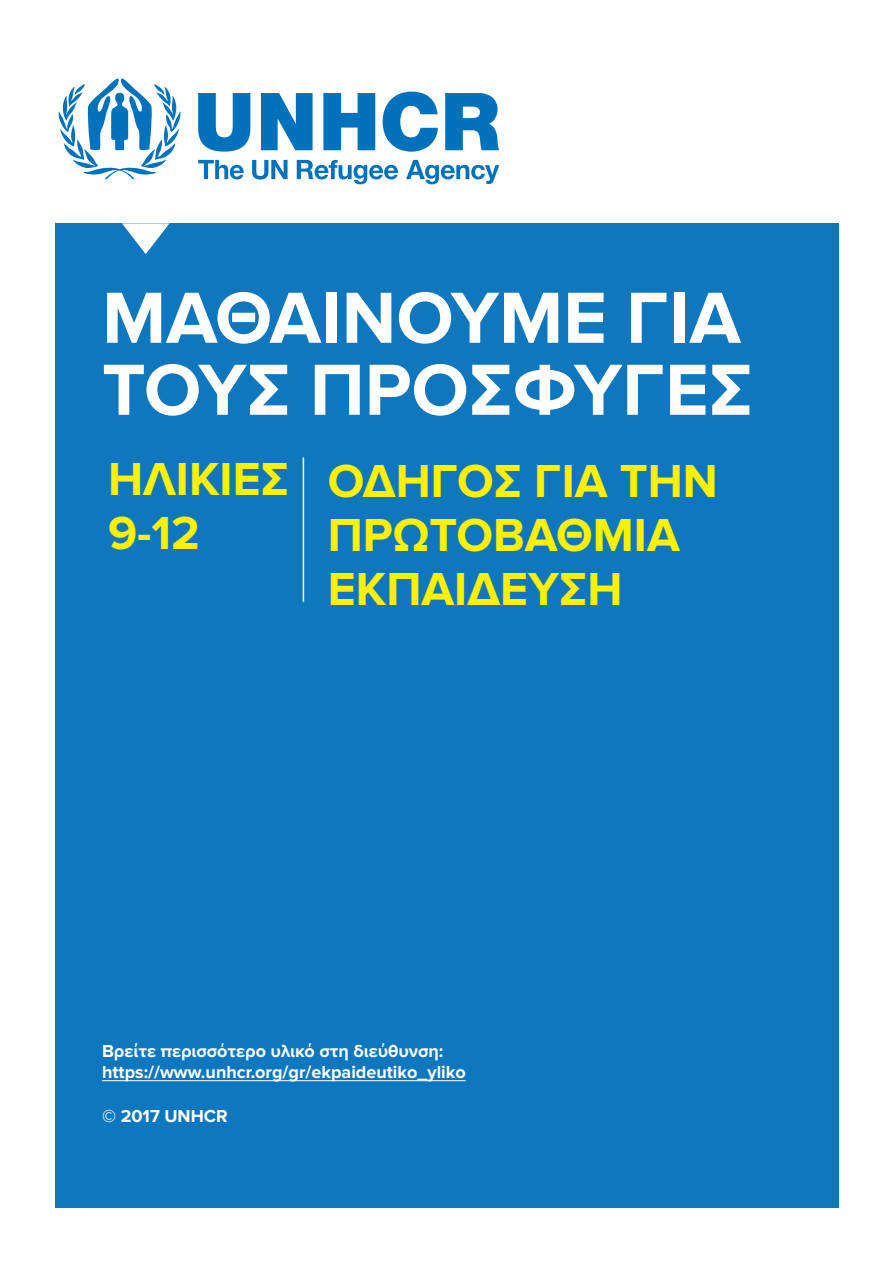
<style>
.page{position:relative;width:893px;height:1263px;background:#fff}
.page>*{position:absolute;margin:0;border:0;box-sizing:border-box;transform-origin:0 0}
.t1{font:700 75px/72px "Proxima Nova";color:#fff}
.t2{font:700 48px/54px "Proxima Nova";color:#fff101}
.t3{font:700 18px/21.6px "Proxima Nova";color:#fff}
</style>
<div class="page">
<div style="left:55px;top:223px;width:783px;height:985px;background:#0f77bd"></div>
<svg style="left:122px;top:223px;width:48px;height:31px"></svg>
<hr style="left:303px;top:457px;width:1px;height:145px;background:#fff">
<hr style="left:102px;top:1080px;width:364px;height:1px;background:#fff">
<svg style="left:58px;top:78px;width:123px;height:101px"></svg>
<svg style="left:198px;top:93px;width:52px;height:59px"></svg>
<svg style="left:261px;top:93px;width:52px;height:57px"></svg>
<svg style="left:323px;top:93px;width:52px;height:57px"></svg>
<svg style="left:383px;top:92px;width:55px;height:60px"></svg>
<svg style="left:445px;top:93px;width:54px;height:57px"></svg>
<svg style="left:198px;top:160px;width:46px;height:19px"></svg>
<svg style="left:252px;top:160px;width:36px;height:20px"></svg>
<svg style="left:297px;top:160px;width:101px;height:24px"></svg>
<svg style="left:406px;top:160px;width:93px;height:24px"></svg>
<h1 class="t1" style="left:102px;top:283px;width:652px">ΜΑΘΑΙΝΟΥΜΕ ΓΙΑ<br>ΤΟΥΣ ΠΡΟΣΦΥΓΕΣ</h1>
<h2 class="t2" style="left:108px;top:453px;width:182px">ΗΛΙΚΙΕΣ<br>9-12</h2>
<h2 class="t2" style="left:328px;top:455px;width:392px">ΟΔΗΓΟΣ ΓΙΑ ΤΗΝ<br>ΠΡΩΤΟΒΑΘΜΙΑ<br>ΕΚΠΑΙΔΕΥΣΗ</h2>
<p class="t3" style="left:102px;top:1040px;width:365px">Βρείτε περισσότερο υλικό στη διεύθυνση: https://www.unhcr.org/gr/ekpaideutiko_yliko</p>
<p class="t3" style="left:102px;top:1105px;width:127px">© 2017 UNHCR</p>
</div>
